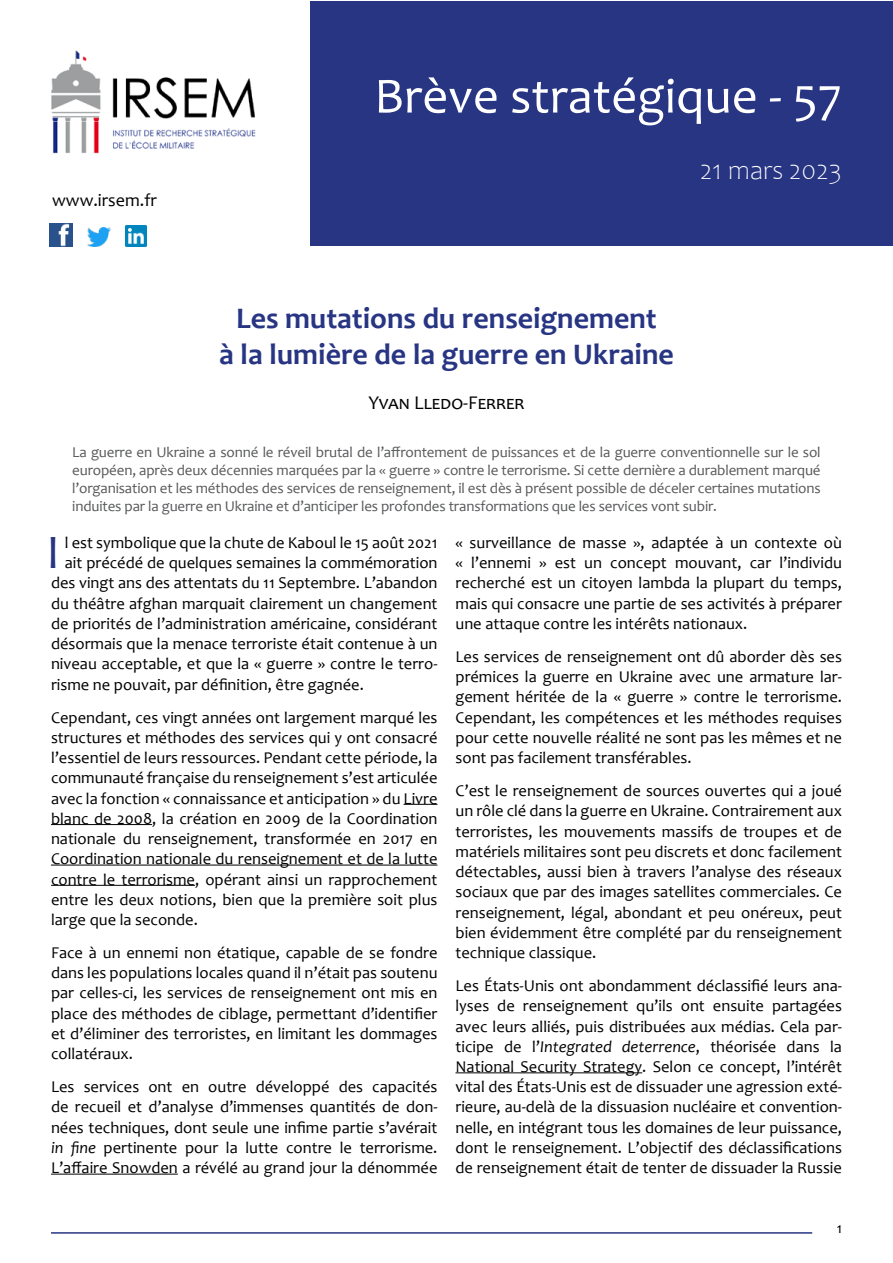
<style>
.page{position:relative;width:893px;height:1263px;background:#fff}
.page>*{position:absolute;margin:0;border:0;box-sizing:border-box;transform-origin:0 0}
.t1{font:51px "Candara";color:#fff}
.t2{font:48.3px "Candara";color:#283583}
.t3{font:700 30px/36px "Candara";color:#283583;text-align:center}
.t4{font:300 27px "Candara";color:#fff}
.t5{font:19.5px "Candara";color:#000}
.t6{font:18px "Candara";color:#000}
.t7{font:16.5px/20.2px "Candara";color:#000;text-align:justify}
.t8{font:15px/18px "Candara";letter-spacing:-.01em;color:#58595b;text-align:justify}
.t9{font:15px "Candara";color:#000}
.s1{font-style:italic}
</style>
<div class="page">
<div style="left:310px;top:1px;width:583px;height:245px;background:#283583"></div>
<img style="left:51px;top:50px;width:205px;height:104px">
<img style="left:50px;top:224px;width:22px;height:22px">
<img style="left:125px;top:225px;width:21px;height:21px">
<img style="left:87px;top:227px;width:23px;height:19px">
<hr style="left:51px;top:1232px;width:761px;height:2px;background:#283583">
<hr style="left:404px;top:804px;width:33px;height:1px;background:#000">
<hr style="left:51px;top:824px;width:101px;height:1px;background:#000">
<hr style="left:51px;top:865px;width:386px;height:1px;background:#000">
<hr style="left:51px;top:885px;width:144px;height:1px;background:#000">
<hr style="left:51px;top:1174px;width:127px;height:1px;background:#000">
<hr style="left:455px;top:1072px;width:187px;height:1px;background:#000">
<p class="t6" style="left:52px;top:189px;width:106px">www.irsem.fr</p>
<h1 class="t1" style="left:374px;top:64px;width:469px">Brève stratégique - 57</h1>
<h3 class="t4" style="left:700px;top:155px;width:143px">21 mars 2023</h3>
<h3 class="t3" style="left:219px;top:300px;width:456px">Les mutations du renseignement<br>à la lumière de la guerre en Ukraine</h3>
<p class="t5" style="left:368px;top:391px;width:157px">Yvan Lledo-Ferrer</p>
<p class="t8" style="left:72px;top:443px;width:750px">La guerre en Ukraine a sonné le réveil brutal de l’affrontement de puissances et de la guerre conventionnelle sur le sol européen, après deux décennies marquées par la « guerre » contre le terrorisme. Si cette dernière a durablement marqué l’organisation et les méthodes des services de renseignement, il est dès à présent possible de déceler certaines mutations induites par la guerre en Ukraine et d’anticiper les profondes transformations que les services vont subir.</p>
<h2 class="t2" style="left:47px;top:522px;width:15px">I</h2>
<p class="t7" style="left:65px;top:532px;width:374px">l est symbolique que la chute de Kaboul le 15 août 2021</p>
<p class="t7" style="left:65px;top:552px;width:374px">ait précédé de quelques semaines la commémoration</p>
<p class="t7" style="left:51px;top:573px;width:388px">des vingt ans des attentats du 11 Septembre. L’abandon</p>
<p class="t7" style="left:51px;top:593px;width:388px">du théâtre afghan marquait clairement un changement</p>
<p class="t7" style="left:51px;top:613px;width:388px">de priorités de l’administration américaine, considérant</p>
<p class="t7" style="left:51px;top:633px;width:388px">désormais que la menace terroriste était contenue à un</p>
<p class="t7" style="left:51px;top:654px;width:388px">niveau acceptable, et que la « guerre » contre le terro-</p>
<p class="t7" style="left:51px;top:674px;width:314px">risme ne pouvait, par définition, être gagnée.</p>
<p class="t7" style="left:51px;top:707px;width:388px">Cependant, ces vingt années ont largement marqué les structures et méthodes des services qui y ont consacré l’essentiel de leurs ressources. Pendant cette période, la communauté française du renseignement s’est articulée avec la fonction « connaissance et anticipation » du Livre blanc de 2008, la création en 2009 de la Coordination nationale du renseignement, transformée en 2017 en Coordination nationale du renseignement et de la lutte contre le terrorisme, opérant ainsi un rapprochement entre les deux notions, bien que la première soit plus large que la seconde.</p>
<p class="t7" style="left:51px;top:942px;width:388px">Face à un ennemi non étatique, capable de se fondre dans les populations locales quand il n’était pas soutenu par celles-ci, les services de renseignement ont mis en place des méthodes de ciblage, permettant d’identifier et d’éliminer des terroristes, en limitant les dommages collatéraux.</p>
<p class="t7" style="left:51px;top:1076px;width:388px">Les services ont en outre développé des capacités de recueil et d’analyse d’immenses quantités de don&shy;nées techniques, dont seule une infime partie s’avérait <span class="s1">in fine</span> pertinente pour la lutte contre le terrorisme.<br>L’affaire Snowden a révélé au grand jour la dénommée</p>
<p class="t7" style="left:455px;top:532px;width:388px">« surveillance de masse », adaptée à un contexte où « l’ennemi » est un concept mouvant, car l’individu recherché est un citoyen lambda la plupart du temps, mais qui consacre une partie de ses activités à préparer une attaque contre les intérêts nationaux.</p>
<p class="t7" style="left:455px;top:646px;width:388px">Les services de renseignement ont dû aborder dès ses prémices la guerre en Ukraine avec une armature lar&shy;gement héritée de la « guerre » contre le terrorisme.<br>Cependant, les compétences et les méthodes requises pour cette nouvelle réalité ne sont pas les mêmes et ne sont pas facilement transférables.</p>
<p class="t7" style="left:455px;top:780px;width:388px">C’est le renseignement de sources ouvertes qui a joué un rôle clé dans la guerre en Ukraine. Contrairement aux terroristes, les mouvements massifs de troupes et de matériels militaires sont peu discrets et donc facilement détectables, aussi bien à travers l’analyse des réseaux sociaux que par des images satellites commerciales. Ce renseignement, légal, abondant et peu onéreux, peut bien évidemment être complété par du renseignement technique classique.</p>
<p class="t7" style="left:455px;top:975px;width:388px">Les États-Unis ont abondamment déclassifié leurs ana&shy;lyses de renseignement qu’ils ont ensuite partagées avec leurs alliés, puis distribuées aux médias. Cela par&shy;ticipe de l’<span class="s1">Integrated deterrence</span>, théorisée dans la National Security Strategy. Selon ce concept, l’intérêt vital des États-Unis est de dissuader une agression exté&shy;rieure, au-delà de la dissuasion nucléaire et convention&shy;nelle, en intégrant tous les domaines de leur puissance, dont le renseignement. L’objectif des déclassifications de renseignement était de tenter de dissuader la Russie</p>
<p class="t9" style="left:837px;top:1218px;width:7px">1</p>
</div>
